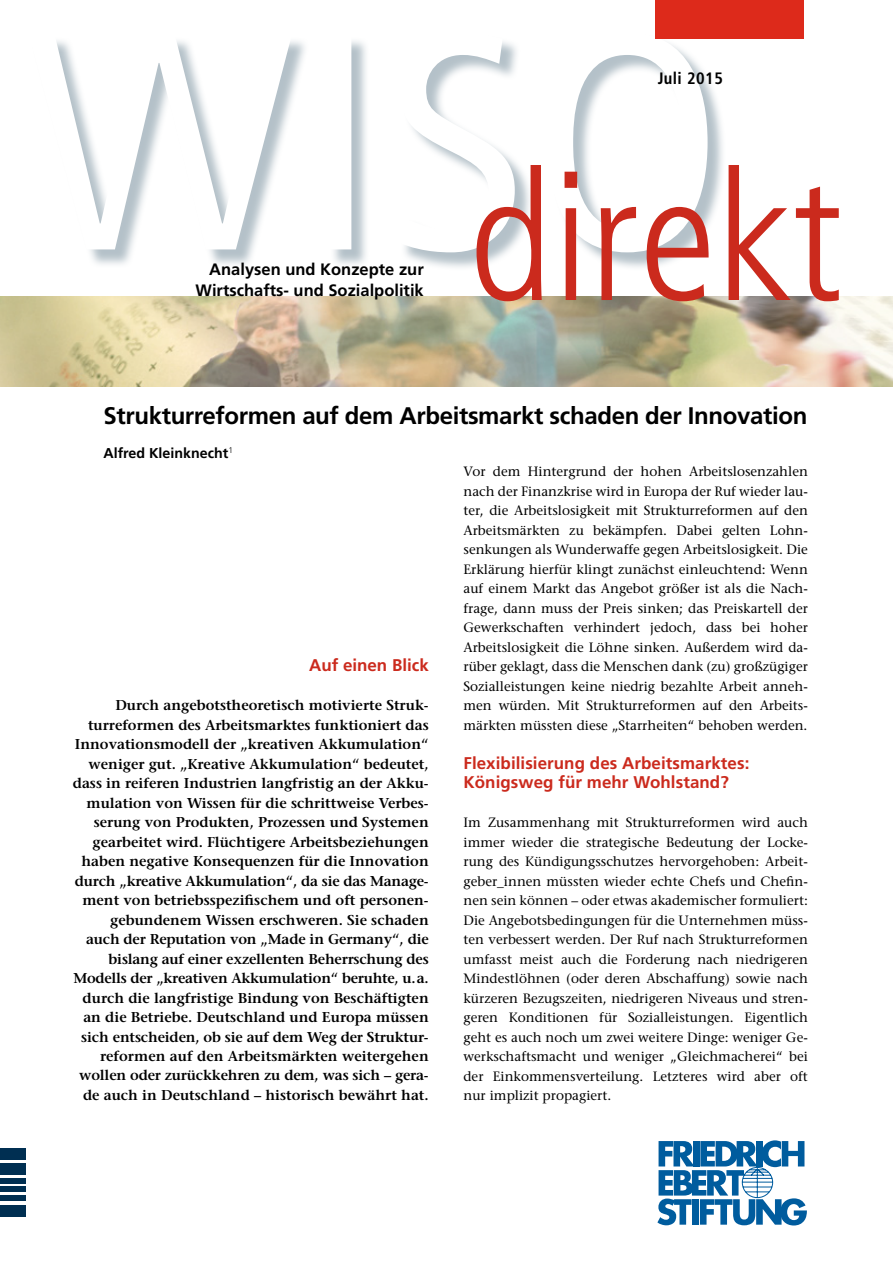
<style>
.page{position:relative;width:893px;height:1263px;background:#fff}
.page>*{position:absolute;margin:0;border:0;box-sizing:border-box;transform-origin:0 0}
.t1{font:300 condensed 180px "Frutiger";color:#cb2a1d}
.t2{font:700 24px "Frutiger CE";letter-spacing:-.015em;color:#000}
.t3{font:700 16.95px/19.5px "Frutiger";letter-spacing:.005em;color:#cb2a1d}
.t4{font:700 16.5px/21px "Frutiger";color:#000;text-align:right}
.t5{font:700 condensed 16.5px "Frutiger";letter-spacing:.03em;color:#000}
.t6{font:600 14.25px/19.5px "Stone Serif";color:#000;text-align:right}
.t7{font:700 14.25px "Frutiger";color:#000}
.t8{font:13.5px/19.5px "Stone Serif";color:#000;text-align:justify}
</style>
<div class="page">
<svg style="left:657px;top:1140px;width:150px;height:85px"></svg>
<div style="left:0;top:1149px;width:26px;height:11px;background:#002f52"></div>
<div style="left:0;top:1206px;width:26px;height:11px;background:#002f52"></div>
<div style="left:0;top:1164px;width:26px;height:11px;background:#002f52"></div>
<hr style="left:0;top:1179px;width:26px;height:4px;background:#002f52">
<div style="left:0;top:1187px;width:26px;height:5px;background:#002f52"></div>
<hr style="left:0;top:1196px;width:26px;height:4px;background:#002f52">
<img style="left:0;top:296px;width:893px;height:91px">
<div style="left:0;top:1148px;width:26px;height:11px;background:#002f52"></div>
<div style="left:0;top:1205px;width:26px;height:11px;background:#002f52"></div>
<div style="left:0;top:1163px;width:26px;height:11px;background:#002f52"></div>
<hr style="left:0;top:1178px;width:26px;height:4px;background:#002f52">
<hr style="left:0;top:1195px;width:26px;height:4px;background:#002f52">
<div style="left:32px;top:35px;width:694px;height:236px;background:#9cadb7;opacity:.75"></div>
<svg style="left:32px;top:35px;width:676px;height:217px"></svg>
<div style="left:655px;top:0;width:149px;height:38px;background:#dd2a1b"></div>
<p class="t4" style="left:196px;top:259px;width:230px">Analysen und Konzepte zur<br>Wirtschafts- und Sozialpolitik</p>
<p class="t5" style="left:658px;top:69px;width:67px">Juli 2015</p>
<h1 class="t1" style="left:469px;top:136px;width:375px">direkt</h1>
<h2 class="t2" style="left:103px;top:401px;width:705px">Strukturreformen auf dem Arbeitsmarkt schaden der Innovation</h2>
<p class="t7" style="left:103px;top:445px;width:131px">Alfred Kleinknecht<sup>1</sup></p>
<p class="t3" style="left:309px;top:655px;width:121px">Auf einen Blick</p>
<p class="t6" style="left:73px;top:695px;width:357px">Durch angebotstheoretisch motivierte Struk&shy;turreformen des Arbeitsmarktes funktioniert das Innovationsmodell der „kreativen Akkumulation“ weniger gut. „Kreative Akkumulation“ bedeutet, dass in reiferen Industrien langfristig an der Akku&shy;mulation von Wissen für die schrittweise Verbes&shy;serung von Produkten, Prozessen und Systemen gearbeitet wird. Flüchtigere Arbeitsbeziehungen haben negative Konsequenzen für die Innovation durch „kreative Akkumulation“, da sie das Manage&shy;ment von betriebsspezifischem und oft personen&shy;gebundenem Wissen erschweren. Sie schaden<br>auch der Reputation von „Made in Germany“, die bislang auf einer exzellenten Beherrschung des Modells der „kreativen Akkumulation“ beruhte, u.a. durch die langfristige Bindung von Beschäftigten an die Betriebe. Deutschland und Europa müssen sich entscheiden, ob sie auf dem Weg der Struktur&shy;reformen auf den Arbeitsmärkten weitergehen wollen oder zurückkehren zu dem, was sich – gera&shy;de auch in Deutschland – historisch bewährt hat.</p>
<p class="t8" style="left:463px;top:462px;width:346px">Vor dem Hintergrund der hohen Arbeitslosenzahlen nach der Finanzkrise wird in Europa der Ruf wieder lau&shy;ter, die Arbeitslosigkeit mit Strukturreformen auf den Arbeitsmärkten zu bekämpfen. Dabei gelten Lohn&shy;senkungen als Wunderwaffe gegen Arbeitslosigkeit. Die Erklärung hierfür klingt zunächst einleuchtend: Wenn auf einem Markt das Angebot größer ist als die Nach&shy;frage, dann muss der Preis sinken; das Preiskartell der Gewerkschaften verhindert jedoch, dass bei hoher Arbeitslosigkeit die Löhne sinken. Außerdem wird da&shy;rüber geklagt, dass die Menschen dank (zu) großzügiger Sozialleistungen keine niedrig bezahlte Arbeit anneh&shy;men würden. Mit Strukturreformen auf den Arbeits&shy;märkten müssten diese „Starrheiten“ behoben werden.</p>
<p class="t3" style="left:463px;top:753px;width:287px">Flexibilisierung des Arbeitsmarktes:<br>Königsweg für mehr Wohlstand?</p>
<p class="t8" style="left:463px;top:813px;width:346px">Im Zusammenhang mit Strukturreformen wird auch immer wieder die strategische Bedeutung der Locke&shy;rung des Kündigungsschutzes hervorgehoben: Arbeit&shy;geber_innen müssten wieder echte Chefs und Chefin&shy;nen sein können – oder etwas akademischer formuliert:<br>Die Angebotsbedingungen für die Unternehmen müss&shy;ten verbessert werden. Der Ruf nach Strukturreformen umfasst meist auch die Forderung nach niedrigeren Mindestlöhnen (oder deren Abschaffung) sowie nach kürzeren Bezugszeiten, niedrigeren Niveaus und stren&shy;geren Konditionen für Sozialleistungen. Eigentlich geht es auch noch um zwei weitere Dinge: weniger Ge&shy;werkschaftsmacht und weniger „Gleichmacherei“ bei der Einkommensverteilung. Letzteres wird aber oft nur implizit propagiert.</p>
</div>
